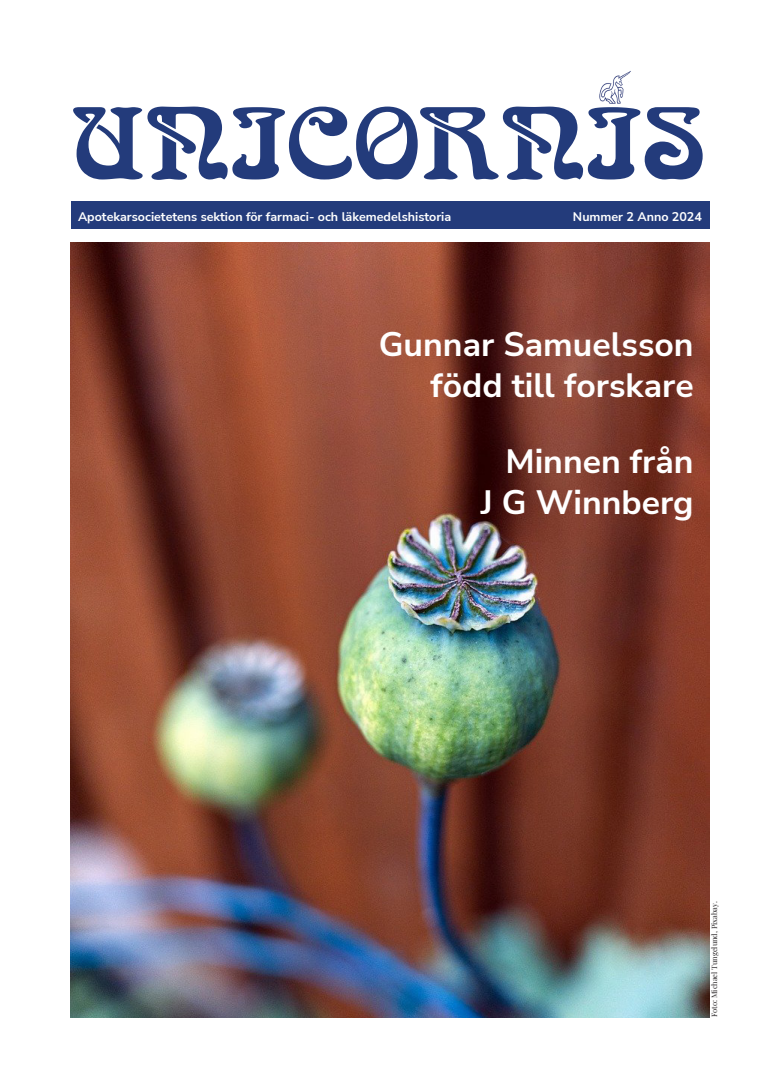
<style>
.page{position:relative;width:780px;height:1088px;background:#fff}
.page>*{position:absolute;margin:0;border:0;box-sizing:border-box;transform-origin:0 0}
.t1{font:100px "Boecklins Universe";color:#233b7b;scale:1.08 1}
.Rubrik{font:700 33.75px "Nunito Sans";color:#fff}
.t2{font:700 12.5px "Nunito Sans";color:#fff}
.Författare{font:7.5px "Playfair Display";color:#231f20}
</style>
<div class="page">
<img style="left:71px;top:243px;width:638px;height:774px">
<img style="left:599px;top:71px;width:32px;height:33px">
<div style="left:71px;top:201px;width:638px;height:28px;background:#233b7b"></div>
<p class="t1" style="left:71px;top:78px;width:588px">UNICORNIS</p>
<p class="t2" style="left:78px;top:208px;width:375px">Apotekarsocietetens sektion för farmaci- och läkemedelshistoria</p>
<p class="t2" style="left:573px;top:208px;width:130px">Nummer 2 Anno 2024</p>
<p class="Rubrik" style="left:379px;top:321px;width:316px">Gunnar Samuelsson</p>
<p class="Rubrik" style="left:430px;top:361px;width:265px">född till forskare</p>
<p class="Rubrik" style="left:505px;top:438px;width:190px">Minnen från</p>
<p class="Rubrik" style="left:480px;top:478px;width:214px">J G Winnberg</p>
<p class="Författare" style="left:708px;top:1017px;width:117px;rotate:-90deg">Foto: Michael Tungelund, Pixabay.</p>
</div>
